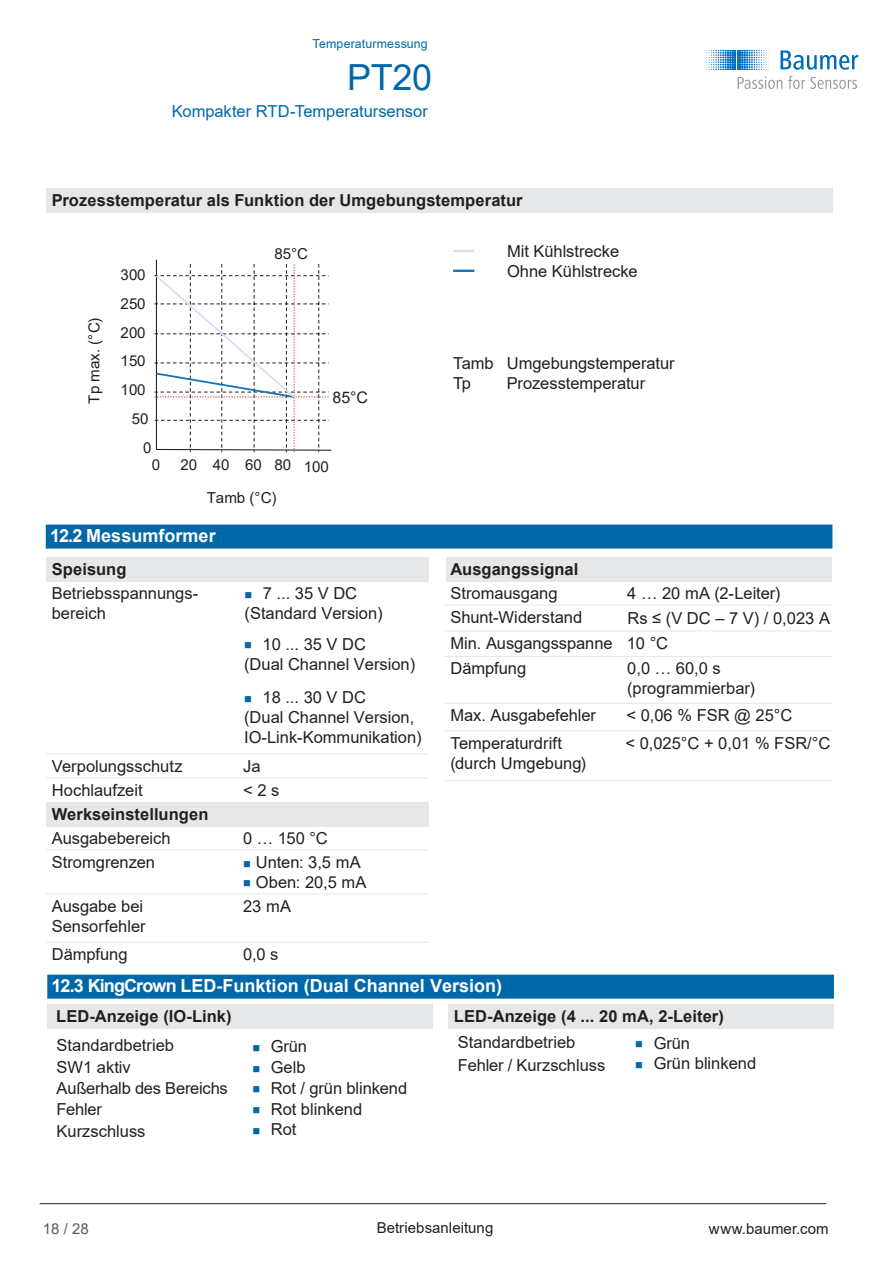
<style>
.page{position:relative;width:893px;height:1263px;background:#fff}
.page>*{position:absolute;margin:0;border:0;box-sizing:border-box;transform-origin:0 0}
.t1{font:36px "Arial";color:#0068a9}
.t2{font:700 18px "Arial";color:#fff}
.t3{font:16.5px/19.8px "Arial";color:#231f20}
.t4{font:700 16.5px/26.7px "Arial";letter-spacing:.005em;color:#231f20}
.t5{font:16.5px/21.5px "Arial";color:#231f20}
.t6{font:16.5px "Arial";color:#0068a9}
.t7{font:15.9px "Arial";color:#231f20}
.t8{font:15.15px "Arial";color:#231f20}
.t9{font:15px "Arial";letter-spacing:.005em;color:#231f20}
.t10{font:15px "Arial";color:#5a5a5d}
.t11{font:12.3px "Arial";letter-spacing:.01em;color:#0068a9}
.s1{font-style:inherit}
.s2{font-weight:400}
</style>
<div class="page">
<div style="left:46px;top:802px;width:383px;height:24px;background:#e6e7e9"></div>
<div style="left:447px;top:558px;width:385px;height:24px;background:#e6e7e9"></div>
<div style="left:46px;top:558px;width:383px;height:24px;background:#e6e7e9"></div>
<hr style="left:40px;top:1203px;width:786px;height:1px;background:#231f20">
<svg style="left:780px;top:50px;width:78px;height:20px"></svg>
<svg style="left:704px;top:50px;width:65px;height:20px"></svg>
<svg style="left:738px;top:76px;width:44px;height:13px"></svg>
<svg style="left:788px;top:76px;width:69px;height:13px"></svg>
<div style="left:46px;top:525px;width:786px;height:24px;background:#0068a9"></div>
<div style="left:46px;top:188px;width:786px;height:24px;background:#e6e7e9"></div>
<hr style="left:46px;top:212px;width:786px;height:1px;background:#e6e7e9">
<svg style="left:154px;top:259px;width:178px;height:194px"></svg>
<hr style="left:453px;top:250px;width:21px;height:2px;background:#d5e0f2">
<hr style="left:453px;top:270px;width:21px;height:2px;background:#1371b9">
<hr style="left:444px;top:605px;width:177px;height:1px;background:#e6e7e9">
<hr style="left:621px;top:605px;width:211px;height:1px;background:#e6e7e9">
<hr style="left:46px;top:753px;width:191px;height:1px;background:#e6e7e9">
<hr style="left:237px;top:753px;width:191px;height:1px;background:#e6e7e9">
<hr style="left:46px;top:777px;width:191px;height:1px;background:#e6e7e9">
<hr style="left:237px;top:777px;width:191px;height:1px;background:#e6e7e9">
<hr style="left:444px;top:630px;width:177px;height:1px;background:#e6e7e9">
<hr style="left:621px;top:630px;width:211px;height:1px;background:#e6e7e9">
<hr style="left:444px;top:656px;width:177px;height:1px;background:#e6e7e9">
<hr style="left:621px;top:656px;width:211px;height:1px;background:#e6e7e9">
<hr style="left:444px;top:703px;width:177px;height:1px;background:#e6e7e9">
<hr style="left:621px;top:703px;width:211px;height:1px;background:#e6e7e9">
<hr style="left:46px;top:850px;width:191px;height:1px;background:#e6e7e9">
<hr style="left:237px;top:850px;width:191px;height:1px;background:#e6e7e9">
<hr style="left:46px;top:893px;width:191px;height:1px;background:#e6e7e9">
<hr style="left:237px;top:893px;width:191px;height:1px;background:#e6e7e9">
<hr style="left:46px;top:942px;width:191px;height:1px;background:#e6e7e9">
<hr style="left:237px;top:942px;width:191px;height:1px;background:#e6e7e9">
<hr style="left:444px;top:730px;width:177px;height:1px;background:#e6e7e9">
<hr style="left:621px;top:730px;width:211px;height:1px;background:#e6e7e9">
<hr style="left:444px;top:780px;width:177px;height:1px;background:#e6e7e9">
<hr style="left:621px;top:780px;width:211px;height:1px;background:#e6e7e9">
<div style="left:448px;top:1004px;width:386px;height:24px;background:#e6e7e9"></div>
<div style="left:47px;top:975px;width:787px;height:24px;background:#0068a9"></div>
<div style="left:48px;top:1004px;width:385px;height:24px;background:#e6e7e9"></div>
<p class="t11" style="left:312px;top:35px;width:117px">Temperaturmessung</p>
<h1 class="t1" style="left:347px;top:52px;width:87px">PT20</h1>
<p class="t6" style="left:172px;top:100px;width:258px">Kompakter RTD-Temperatursensor</p>
<p class="t4" style="left:52px;top:187px;width:472px">Prozesstemperatur als Funktion der Umgebungstemperatur</p>
<p class="t8" style="left:84px;top:403px;width:88px;rotate:-90deg">Tp max. (°C)</p>
<p class="t9" style="left:121px;top:264px;width:27px">300</p>
<p class="t9" style="left:121px;top:293px;width:27px">250</p>
<p class="t9" style="left:121px;top:322px;width:27px">200</p>
<p class="t9" style="left:121px;top:351px;width:27px">150</p>
<p class="t9" style="left:121px;top:380px;width:27px">100</p>
<p class="t9" style="left:132px;top:408px;width:18px">50</p>
<p class="t9" style="left:143px;top:437px;width:10px">0</p>
<p class="t9" style="left:275px;top:244px;width:35px">85°C</p>
<p class="t7" style="left:332px;top:386px;width:37px">85°C</p>
<p class="t9" style="left:152px;top:455px;width:10px">0</p>
<p class="t9" style="left:181px;top:455px;width:150px">20 40 60 80 100</p>
<p class="t8" style="left:207px;top:487px;width:72px">Tamb (°C)</p>
<p class="t3" style="left:507px;top:241px;width:132px">Mit Kühlstrecke<br>Ohne Kühlstrecke</p>
<p class="t3" style="left:453px;top:353px;width:42px">Tamb<br>Tp</p>
<p class="t3" style="left:507px;top:353px;width:169px">Umgebungstemperatur<br>Prozesstemperatur</p>
<p class="t2" style="left:50px;top:523px;width:167px">12.2 Messumformer</p>
<p class="t4" style="left:52px;top:556px;width:76px">Speisung</p>
<p class="t4" style="left:450px;top:556px;width:129px">Ausgangssignal</p>
<p class="t3" style="left:52px;top:583px;width:148px">Betriebsspannungs&shy;bereich</p>
<p class="t3" style="left:450px;top:583px;width:109px">Stromausgang</p>
<p class="t3" style="left:627px;top:583px;width:155px">4 … 20 mA (2-Leiter)</p>
<p class="t3" style="left:245px;top:583px;width:140px;line-height:20.2px;text-align:center">7 ... 35 V DC (Standard <span class="s1">V</span>ersion)</p>
<p class="t3" style="left:244px;top:634px;width:173px;line-height:20.5px;text-indent:18px">10 ... 35 V DC<br>(Dual Channel <span class="s1">V</span>ersion)</p>
<p class="t3" style="left:244px;top:687px;width:179px;line-height:20.2px;text-indent:18px">18 ... 30 V DC<br>(Dual Channel <span class="s1">V</span>ersion,<br>IO-Link<span class="s1">-K</span>ommuni<span class="s1">k</span>ation)</p>
<p class="t3" style="left:450px;top:607px;width:133px">Shunt-Widerstand</p>
<p class="t3" style="left:627px;top:608px;width:204px">Rs ≤ (V DC – 7 V) / 0,023 A</p>
<p class="t3" style="left:450px;top:633px;width:219px">Min. Ausgangsspanne 10 °C</p>
<p class="t3" style="left:450px;top:659px;width:77px">Dämpfung</p>
<p class="t3" style="left:627px;top:659px;width:129px">0,0 … 60,0 s (programmierbar)</p>
<p class="t3" style="left:450px;top:706px;width:147px">Max. Ausgabefehler</p>
<p class="t3" style="left:626px;top:706px;width:167px">&lt; 0,06 % FSR @ 25°C</p>
<p class="t3" style="left:450px;top:733px;width:137px">Temperaturdrift (durch Umgebung)</p>
<p class="t3" style="left:625px;top:733px;width:206px">&lt; 0,025°C + 0,01 % FSR/°C</p>
<p class="t3" style="left:52px;top:756px;width:132px">Verpolungsschutz</p>
<p class="t3" style="left:243px;top:754px;width:38px;line-height:24px">Ja<br>&lt; 2 s</p>
<p class="t3" style="left:52px;top:780px;width:92px">Hochlaufzeit</p>
<p class="t4" style="left:52px;top:801px;width:158px">Werkseinstellungen</p>
<p class="t3" style="left:52px;top:828px;width:121px">Ausgabebereich</p>
<p class="t3" style="left:243px;top:828px;width:86px">0 … 150 °C</p>
<p class="t3" style="left:52px;top:852px;width:105px">Stromgrenzen</p>
<p class="t3" style="left:256px;top:852px;width:112px">Unten: 3,5 mA<br>Oben: 20,5 mA</p>
<p class="t3" style="left:52px;top:896px;width:95px">Ausgabe bei<br>Sensorfehler</p>
<p class="t3" style="left:243px;top:896px;width:49px">23 mA</p>
<p class="t3" style="left:52px;top:944px;width:77px">Dämpfung</p>
<p class="t3" style="left:243px;top:944px;width:37px">0,0 s</p>
<p class="t2" style="left:52px;top:973px;width:452px">12.3 KingCrown LED-Funktion (Dual Channel Version)</p>
<p class="t4" style="left:56px;top:1003px;width:177px">LED-Anzeige (IO-Link)</p>
<p class="t5" style="left:56px;top:1034px;width:173px">Standardbetrieb<br><span class="s1">SW1 a</span>k<span class="s1">tiv<br></span>Außerhalb des Bereichs<br>Fehler<br>Kurzschluss</p>
<p class="t5" style="left:271px;top:1036px;width:138px;line-height:20.9px">Grün<br>Gelb<br>Rot / grün blinkend<br>Rot blinkend<br>Rot</p>
<p class="t4" style="left:654px;top:1003px;width:72px;text-indent:-200px">LED-Anzeige (4 ... 20 mA, 2-<span class="s1">Leiter</span>)<br><span class="s2">Grün</span></p>
<p class="t5" style="left:654px;top:1053px;width:104px">Grün blinkend</p>
<p class="t5" style="left:458px;top:1030px;width:149px;line-height:23.1px">Standardbetrieb<br>Fehler / Kurzschluss</p>
<p class="t9" style="left:377px;top:1217px;width:118px">Betriebsanleitung</p>
<p class="t10" style="left:43px;top:1218px;width:47px">18 / 28</p>
<p class="t9" style="left:709px;top:1218px;width:121px">www.baumer.com</p>
</div>
